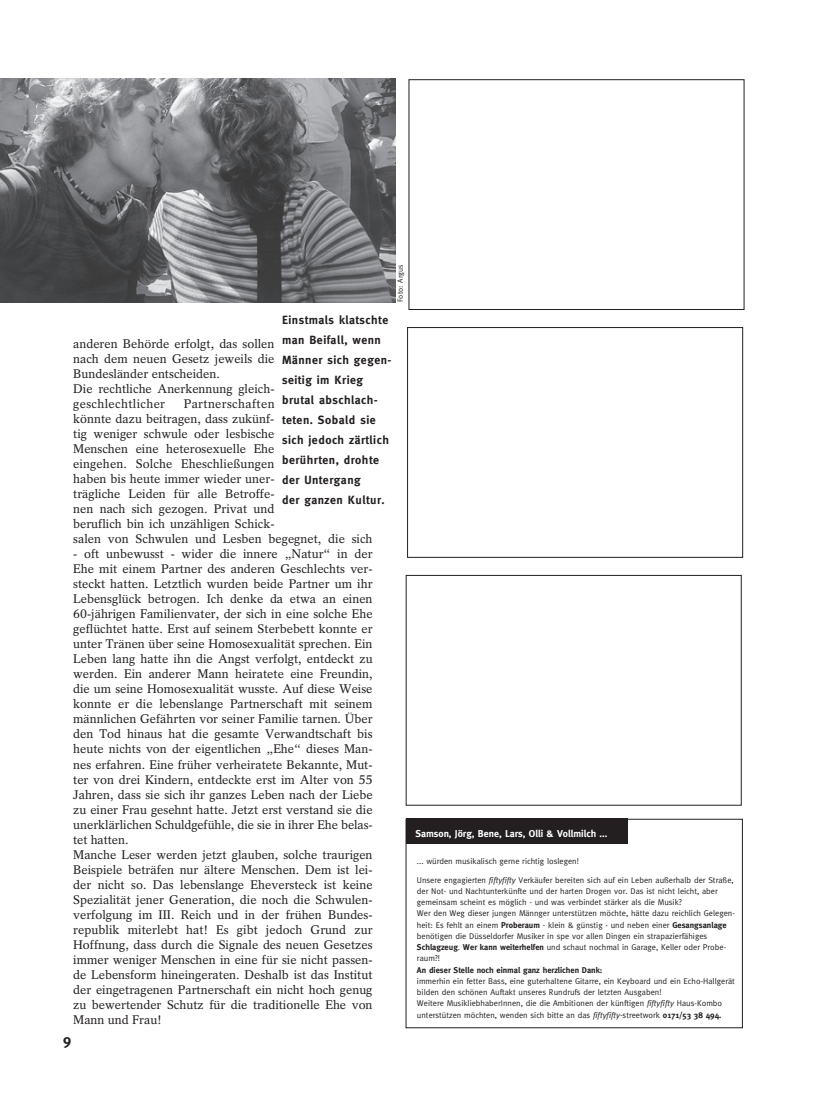
<style>
.page{position:relative;width:833px;height:1099px;background:#fff}
.page>*{position:absolute;margin:0;border:0;box-sizing:border-box;transform-origin:0 0}
.t1{font:700 15px "Meta";color:#231f20}
.t2{font:12.5px/15px "Rotation";color:#231f20}
.t3{font:700 11.88px/20px "Meta";letter-spacing:.04em;color:#231f20}
.t4{font:700 10px "Meta";color:#fff}
.t5{font:8.38px/11.2px "Meta";color:#231f20}
.t6{font:700 8.38px "Meta";color:#231f20}
.t7{font:7.5px "Meta";letter-spacing:.01em;color:#231f20}
.s1{font-family:"Meta Plus Normal";font-style:italic}
.s2{font-weight:700}
</style>
<div class="page">
<svg style="left:434px;top:1025px;width:309px;height:4px"></svg>
<img style="left:0;top:79px;width:396px;height:224px">
<div style="left:408px;top:79px;width:336px;height:231px;border:1px solid #231f20"></div>
<div style="left:407px;top:327px;width:336px;height:230px;border:1px solid #231f20"></div>
<div style="left:406px;top:819px;width:221px;height:25px;background:#231f20"></div>
<p class="t7" style="left:396px;top:302px;width:39px;rotate:-90deg">Foto: Argus</p>
<p class="t3" style="left:282px;top:310px;width:111px">Einstmals klatschte man Beifall, wenn<br>Männer sich gegen&shy;seitig im Krieg brutal abschlach&shy;teten. Sobald sie sich jedoch zärtlich berührten, drohte der Untergang<br>der ganzen Kultur.</p>
<p class="t2" style="left:73px;top:336px;width:203px">anderen Behörde erfolgt, das sollen nach dem neuen Gesetz jeweils die<br>Bundesländer entscheiden.<br>Die rechtliche Anerkennung gleich&shy;geschlechtlicher</p>
<p class="t2" style="left:73px;top:396px;width:301px;text-indent:110px">Partnerschaften<br>könnte dazu beitragen, dass zukünf-<br>tig weniger schwule oder lesbische<br>Menschen eine heterosexuelle Ehe<br>eingehen. Solche Eheschließungen<br>haben bis heute immer wieder uner-<br>trägliche Leiden für alle Betroffe-<br>nen nach sich gezogen. Privat und<br>beruflich bin ich unzähligen Schick-<br>salen von Schwulen und Lesben begegnet, die sich</p>
<p class="t2" style="left:73px;top:546px;width:301px">- oft unbewusst - wider die innere „Natur“ in der Ehe mit einem Partner des anderen Geschlechts ver&shy;steckt hatten. Letztlich wurden beide Partner um ihr Lebensglück betrogen. Ich denke da etwa an einen 60-jährigen Familienvater, der sich in eine solche Ehe geflüchtet hatte. Erst auf seinem Sterbebett konnte er unter Tränen über seine Homosexualität sprechen. Ein Leben lang hatte ihn die Angst verfolgt, entdeckt zu werden. Ein anderer Mann heiratete eine Freundin, die um seine Homosexualität wusste. Auf diese Weise konnte er die lebenslange Partnerschaft mit seinem männlichen Gefährten vor seiner Familie tarnen. Über den Tod hinaus hat die gesamte Verwandtschaft bis heute nichts von der eigentlichen „Ehe“ dieses Man&shy;nes erfahren. Eine früher verheiratete Bekannte, Mut&shy;ter von drei Kindern, entdeckte erst im Alter von 55<br>Jahren, dass sie sich ihr ganzes Leben nach der Liebe zu einer Frau gesehnt hatte. Jetzt erst verstand sie die unerklärlichen Schuldgefühle, die sie in ihrer Ehe belas&shy;tet hatten.<br>Manche Leser werden jetzt glauben, solche traurigen Beispiele beträfen nur ältere Menschen. Dem ist lei&shy;der nicht so. Das lebenslange Eheversteck ist keine Spezialität jener Generation, die noch die Schwulen&shy;verfolgung im III. Reich und in der frühen Bundes&shy;republik miterlebt hat! Es gibt jedoch Grund zur Hoffnung, dass durch die Signale des neuen Gesetzes immer weniger Menschen in eine für sie nicht passen&shy;de Lebensform hineingeraten. Deshalb ist das Institut der eingetragenen Partnerschaft ein nicht hoch genug zu bewertender Schutz für die traditionelle Ehe von Mann und Frau!</p>
<p class="t1" style="left:63px;top:1031px;width:10px">9</p>
<p class="t4" style="left:415px;top:827px;width:194px">Samson, Jörg, Bene, Lars, Olli &amp; Vollmilch ...</p>
<p class="t5" style="left:417px;top:855px;width:163px">... würden musikalisch gerne richtig loslegen!</p>
<p class="t5" style="left:417px;top:874px;width:319px">Unsere engagierten <span class="s1">fiftyfifty</span> Verkäufer bereiten sich auf ein Leben außerhalb der Straße, der Not- und Nachtunterkünfte und der harten Drogen vor. Das ist nicht leicht, aber gemeinsam scheint es möglich - und was verbindet stärker als die Musik?<br>Wer den Weg dieser jungen Männger unterstützen möchte, hätte dazu reichlich Gelegen&shy;heit: Es fehlt an einem <span class="s2">Proberaum</span> - klein &amp; günstig - und neben einer <span class="s2">Gesangsanlage </span>benötigen die Düsseldorfer Musiker in spe vor allen Dingen ein strapazierfähiges <span class="s2">Schlagzeug</span>. <span class="s2">Wer kann weiterhelfen</span> und schaut nochmal in Garage, Keller oder Probe&shy;raum?!</p>
<p class="t6" style="left:417px;top:964px;width:187px">An dieser Stelle noch einmal ganz herzlichen Dank:</p>
<p class="t5" style="left:417px;top:975px;width:319px">immerhin ein fetter Bass, eine guterhaltene Gitarre, ein Keyboard und ein Echo-Hallgerät bilden den schönen Auftakt unseres Rundrufs der letzten Ausgaben!<br>Weitere MusikliebhaberInnen, die die Ambitionen der künftigen <span class="s1">fiftyfifty</span> Haus-Kombo unterstützen möchten, wenden sich bitte an das <span class="s1">fiftyfifty</span>-streetwork <span class="s2">0171/53 38 494.</span></p>
</div>
